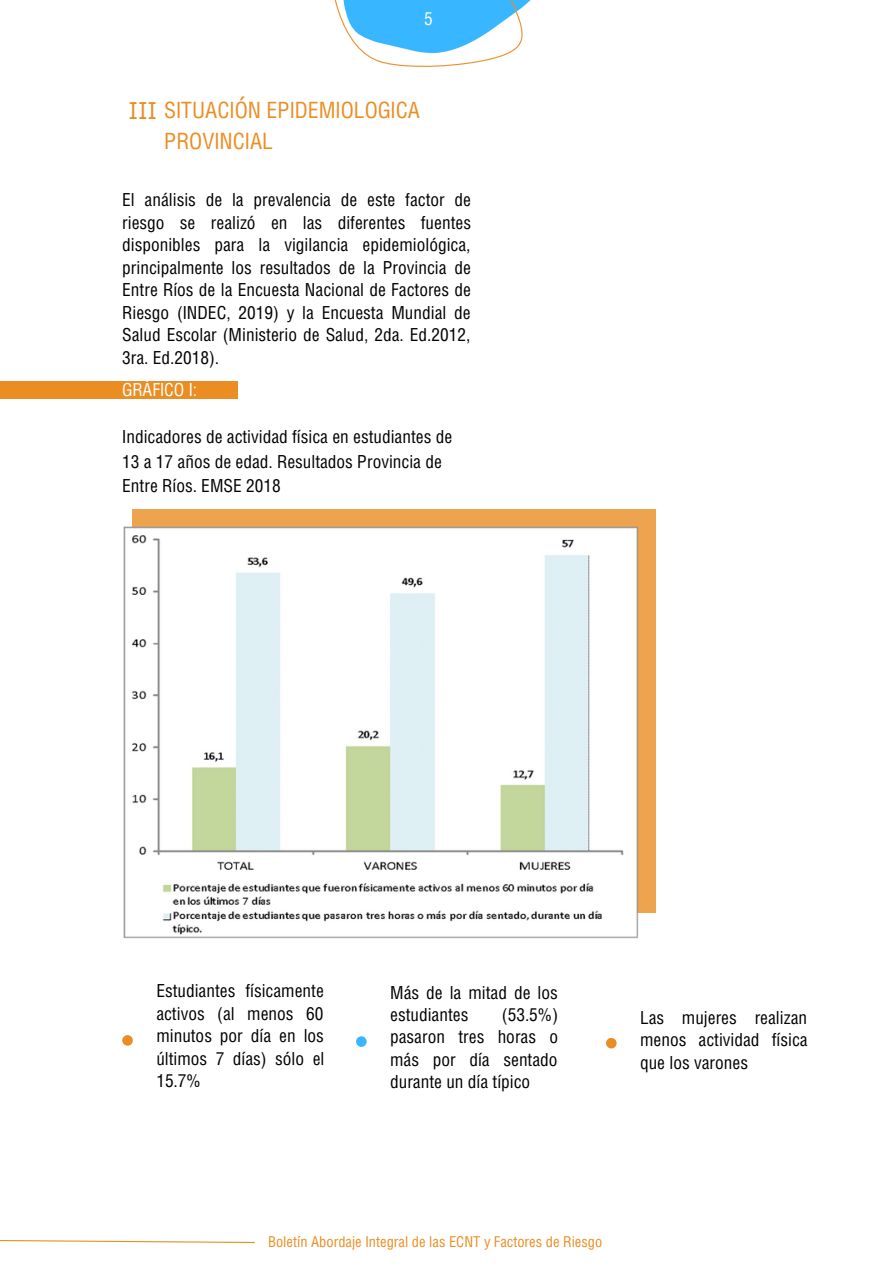
<style>
.page{position:relative;width:893px;height:1264px;background:#fff}
.page>*{position:absolute;margin:0;border:0;box-sizing:border-box;transform-origin:0 0}
.t1{font:22.5px/31.5px "Helios Cond";color:#ea8d23}
.t2{font:18px/22.5px "Helios Cond";color:#000;text-align:justify}
.t3{font:18px "Helios Cond";color:#fff}
.t4{font:15px "Helios Cond";color:#ea8d23}
.s1{font-family:"IBM Plex Sans";font-size:24px}
</style>
<div class="page">
<svg style="left:334px;top:0;width:197px;height:67px"></svg>
<div style="left:0;top:381px;width:238px;height:18px;background:#ea8d23"></div>
<div style="left:133px;top:509px;width:523px;height:403px;background:#eea34f"></div>
<img style="left:123px;top:525px;width:515px;height:413px">
<div style="left:122px;top:1035px;width:11px;height:10px;background:#ea8d23;border-radius:50%"></div>
<div style="left:356px;top:1036px;width:10px;height:10px;background:#38b6ff;border-radius:50%"></div>
<div style="left:606px;top:1037px;width:10px;height:11px;background:#ea8d23;border-radius:50%"></div>
<svg style="left:0;top:1240px;width:255px;height:3px"></svg>
<p class="t3" style="left:424px;top:8px;width:10px">5</p>
<p class="t1" style="left:164px;top:94px;width:257px;text-indent:-36px"><span class="s1">III</span> SITUACIÓN EPIDEMIOLOGICA<br>PROVINCIAL</p>
<p class="t2" style="left:122px;top:188px;width:350px">El análisis de la prevalencia de este factor de riesgo se realizó en las diferentes fuentes disponibles para la vigilancia epidemiológica, principalmente los resultados de la Provincia de Entre Ríos de la Encuesta Nacional de Factores de Riesgo (INDEC, 2019) y la Encuesta Mundial de Salud Escolar (Ministerio de Salud, 2da. Ed.2012, 3ra. Ed.2018).</p>
<p class="t3" style="left:122px;top:379px;width:76px">GRÁFICO I:</p>
<p class="t2" style="left:122px;top:424px;width:331px;line-height:24.8px;text-align:left">Indicadores de actividad física en estudiantes de<br>13 a 17 años de edad. Resultados Provincia de<br>Entre Ríos. EMSE 2018</p>
<p class="t2" style="left:156px;top:979px;width:169px">Estudiantes físicamente activos (al menos 60 minutos por día en los últimos 7 días) sólo el 15.7%</p>
<p class="t2" style="left:390px;top:980px;width:169px">Más de la mitad de los estudiantes</p>
<p class="t2" style="left:390px;top:1003px;width:169px;text-indent:112px">(53.5%) pasaron tres horas o más por día sentado durante un día típico</p>
<p class="t2" style="left:640px;top:1005px;width:169px">Las mujeres realizan menos actividad física que los varones</p>
<p class="t4" style="left:268px;top:1232px;width:336px">Boletín Abordaje Integral de las ECNT y Factores de Riesgo</p>
</div>
